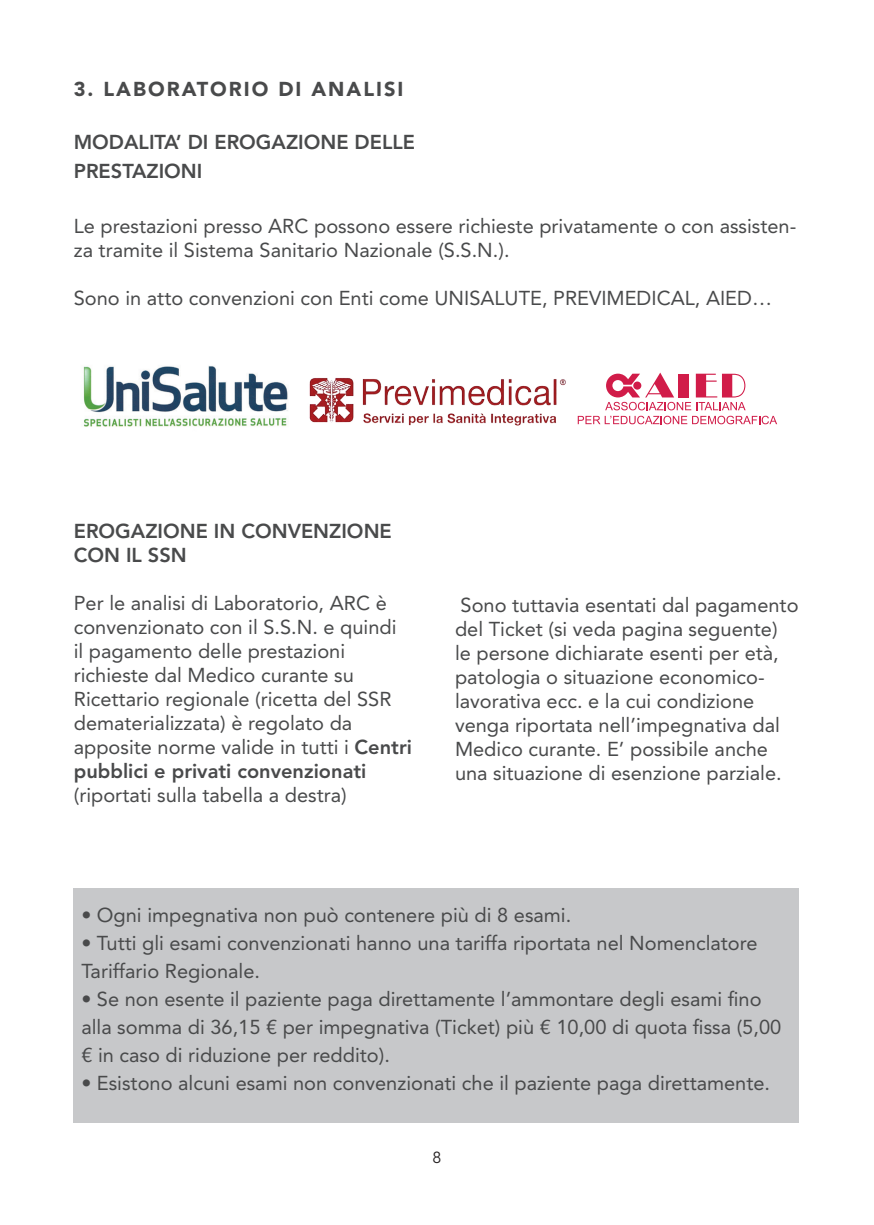
<style>
.page{position:relative;width:874px;height:1225px;background:#fff}
.page>*{position:absolute;margin:0;border:0;box-sizing:border-box;transform-origin:0 0}
.t1{font:20px/24px "Avenir LT Std";color:#494a4b}
.t2{font:800 20px/28.8px "Avenir LT Std";color:#494a4b}
.t3{font:900 20px "Avenir LT Std";letter-spacing:.1em;color:#494a4b}
.t4{font:16px "Avenir LT Std";color:#231f20}
.s1{font-weight:800}
</style>
<div class="page">
<img style="left:83px;top:366px;width:205px;height:61px">
<img style="left:309px;top:378px;width:257px;height:48px">
<svg style="left:605px;top:372px;width:140px;height:38px"></svg>
<svg style="left:577px;top:416px;width:199px;height:8px"></svg>
<div style="left:74px;top:888px;width:724px;height:235px;background:#c7c8ca"></div>
<p class="t3" style="left:74px;top:77px;width:331px">3. LABORATORIO DI ANALISI</p>
<p class="t2" style="left:74px;top:128px;width:342px">MODALITA’ DI EROGAZIONE DELLE<br>PRESTAZIONI</p>
<p class="t1" style="left:74px;top:214px;width:723px">Le prestazioni presso ARC possono essere richieste privatamente o con assisten&shy;za tramite il Sistema Sanitario Nazionale (S.S.N.).</p>
<p class="t1" style="left:74px;top:286px;width:699px">Sono in atto convenzioni con Enti come UNISALUTE, PREVIMEDICAL, AIED…</p>
<p class="t2" style="left:74px;top:519px;width:319px;line-height:24px">EROGAZIONE IN CONVENZIONE<br>CON IL SSN</p>
<p class="t1" style="left:74px;top:591px;width:339px">Per le analisi di Laboratorio, ARC è convenzionato con il S.S.N. e quindi<br>il pagamento delle prestazioni richieste dal Medico curante su Ricettario regionale (ricetta del SSR dematerializzata) è regolato da apposite norme valide in tutti i <span class="s1">Centri pubblici e privati convenzionati</span></p>
<p class="t1" style="left:74px;top:783px;width:274px">(riportati sulla tabella a destra)</p>
<p class="t1" style="left:455px;top:593px;width:345px">Sono tuttavia esentati dal pagamento del Ticket (si veda pagina seguente) le persone dichiarate esenti per età, patologia o situazione economico&shy;lavorativa ecc. e la cui condizione venga riportata nell’impegnativa dal Medico curante. E’ possibile anche una situazione di esenzione parziale.</p>
<p class="t1" style="left:81px;top:902px;width:491px">• Ogni impegnativa non può contenere più di 8 esami.</p>
<p class="t1" style="left:81px;top:928px;width:677px;line-height:28px">• Tutti gli esami convenzionati hanno una tariffa riportata nel Nomenclatore<br>Tariffario Regionale.</p>
<p class="t1" style="left:81px;top:984px;width:701px;line-height:28px">• Se non esente il paziente paga direttamente l’ammontare degli esami fino alla somma di 36,15 € per impegnativa (Ticket) più € 10,00 di quota fissa (5,00 € in caso di riduzione per reddito).</p>
<p class="t1" style="left:81px;top:1070px;width:690px">• Esistono alcuni esami non convenzionati che il paziente paga direttamente.</p>
<p class="t4" style="left:432px;top:1148px;width:10px">8</p>
</div>
